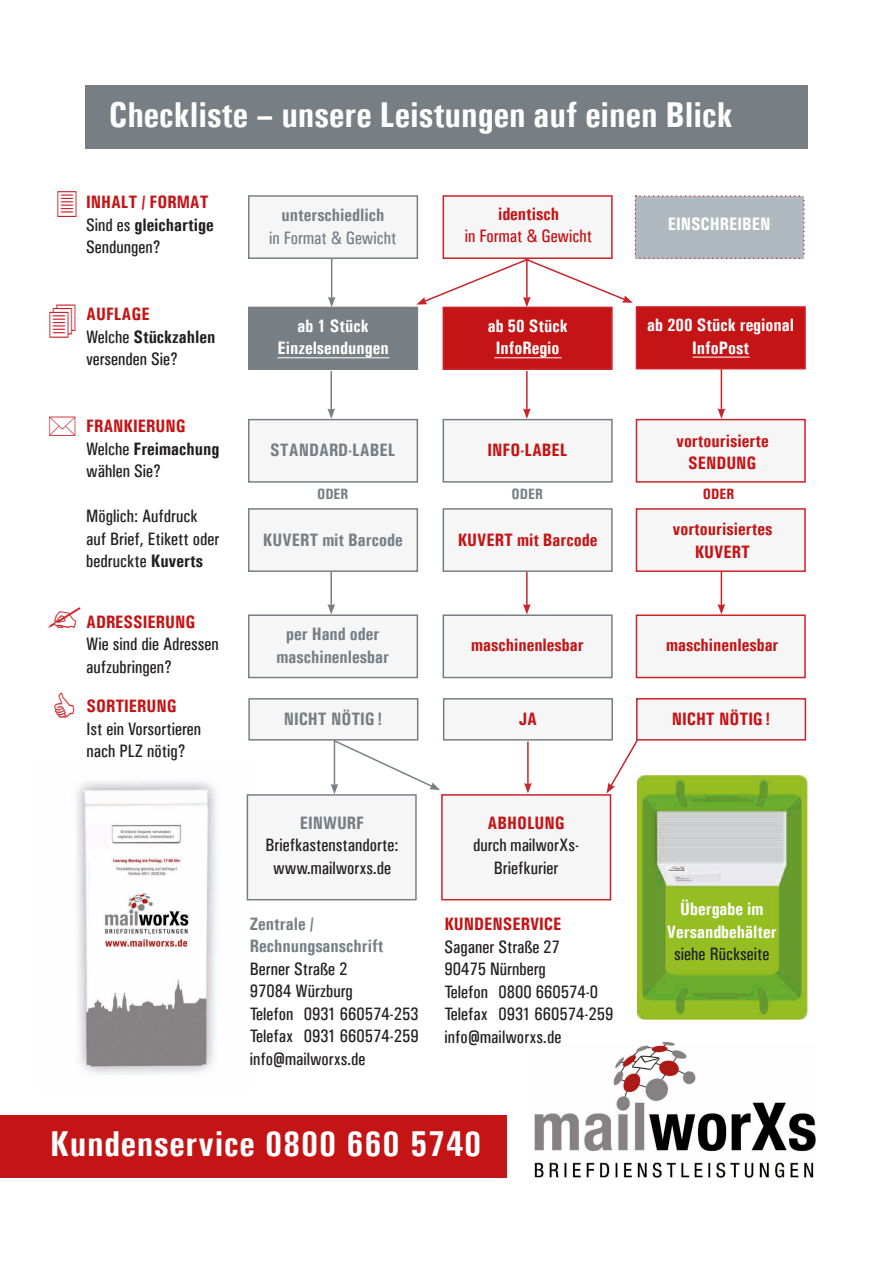
<style>
.page{position:relative;width:893px;height:1263px;background:#fff}
.page>*{position:absolute;margin:0;border:0;box-sizing:border-box;transform-origin:0 0}
.t1{font:700 condensed 36px "Univers";color:#fff}
.t2{font:700 condensed 36px "Univers";letter-spacing:.02em;color:#fff}
.t3{font:18px/22.5px "Univers Condensed";color:#221f20}
.t4{font:700 condensed 18px/22.5px "Univers";color:#c51415}
.t5{font:700 condensed 18px/22.5px "Univers";color:#787f84;text-align:center}
.t6{font:700 condensed 18px/22.5px "Univers";color:#fff;text-align:center}
.t7{font:700 condensed 18px/22.5px "Univers";color:#221f20}
.t8{font:18px "Univers Condensed";color:#787f84}
.t9{font:18px "Univers Condensed";color:#c51415}
.t10{font:700 condensed 15px "Univers";color:#787f84}
.t11{font:700 condensed 15px "Univers";color:#c51415}
.s1{font-family:"Univers Condensed";font-weight:400;font-stretch:normal;color:#221f20}
.s2{color:#221f20}
.s3{color:#c51415}
.s4{font-family:"Univers Condensed";font-weight:400;font-stretch:normal}
.s5{font-family:"Univers";font-weight:700;font-stretch:condensed}
</style>
<div class="page">
<img style="left:534px;top:1042px;width:282px;height:136px">
<img style="left:76px;top:781px;width:174px;height:294px">
<div style="left:248px;top:195px;width:170px;height:64px;background:#f6f6f7;border:2px solid #787f84"></div>
<div style="left:248px;top:307px;width:170px;height:63px;background:#787f84"></div>
<div style="left:443px;top:307px;width:170px;height:63px;background:#c51415;border:2px solid #c9242b"></div>
<div style="left:85px;top:85px;width:723px;height:64px;background:#787f84"></div>
<hr style="left:277px;top:357px;width:112px;height:1px;background:#fff">
<hr style="left:494px;top:357px;width:68px;height:1px;background:#fff">
<hr style="left:331px;top:258px;width:1px;height:41px;background:#787f84">
<svg style="left:328px;top:297px;width:7px;height:10px"></svg>
<div style="left:248px;top:419px;width:170px;height:64px;background:#f6f6f7;border:2px solid #787f84"></div>
<div style="left:248px;top:508px;width:170px;height:64px;background:#f6f6f7;border:2px solid #787f84"></div>
<div style="left:248px;top:614px;width:170px;height:64px;background:#f6f6f7;border:2px solid #787f84"></div>
<div style="left:443px;top:419px;width:170px;height:64px;background:#f6f6f7;border:2px solid #787f84"></div>
<div style="left:443px;top:508px;width:170px;height:64px;background:#f6f6f7;border:2px solid #787f84"></div>
<div style="left:443px;top:614px;width:170px;height:64px;background:#f6f6f7;border:2px solid #787f84"></div>
<hr style="left:330px;top:371px;width:2px;height:40px;background:#787f84">
<svg style="left:327px;top:408px;width:8px;height:11px"></svg>
<hr style="left:330px;top:572px;width:2px;height:34px;background:#787f84">
<svg style="left:327px;top:604px;width:8px;height:10px"></svg>
<hr style="left:526px;top:371px;width:2px;height:40px;background:#c9242b">
<svg style="left:523px;top:408px;width:8px;height:11px"></svg>
<hr style="left:526px;top:572px;width:2px;height:34px;background:#c9242b">
<svg style="left:523px;top:604px;width:8px;height:10px"></svg>
<div style="left:636px;top:306px;width:170px;height:63px;background:#c51415;border:2px solid #d22229"></div>
<hr style="left:693px;top:357px;width:57px;height:1px;background:#fff">
<div style="left:636px;top:419px;width:170px;height:64px;background:#f6f6f7;border:2px solid #c9242b"></div>
<div style="left:636px;top:508px;width:170px;height:64px;background:#f6f6f7;border:2px solid #c9242b"></div>
<div style="left:636px;top:614px;width:170px;height:64px;background:#f6f6f7;border:2px solid #c9242b"></div>
<hr style="left:721px;top:369px;width:1px;height:42px;background:#c9242b">
<svg style="left:718px;top:408px;width:7px;height:11px"></svg>
<hr style="left:721px;top:572px;width:1px;height:34px;background:#c9242b">
<svg style="left:718px;top:604px;width:7px;height:10px"></svg>
<hr style="left:527px;top:741px;width:2px;height:44px;background:#c9242b">
<svg style="left:524px;top:783px;width:8px;height:10px"></svg>
<div style="left:247px;top:794px;width:170px;height:106px;background:#f6f6f7;border:2px solid #787f84"></div>
<div style="left:441px;top:794px;width:170px;height:106px;background:#f6f6f7;border:2px solid #c9242b"></div>
<img style="left:637px;top:775px;width:171px;height:244px">
<svg style="left:606px;top:741px;width:33px;height:52px"></svg>
<div style="left:248px;top:698px;width:170px;height:43px;background:#f6f6f7;border:2px solid #787f84"></div>
<div style="left:443px;top:698px;width:170px;height:43px;background:#f6f6f7;border:2px solid #787f84"></div>
<div style="left:636px;top:698px;width:170px;height:43px;background:#f6f6f7;border:2px solid #c9242b"></div>
<svg style="left:331px;top:739px;width:109px;height:55px"></svg>
<svg style="left:416px;top:195px;width:389px;height:112px"></svg>
<div style="left:0;top:1115px;width:506px;height:63px;background:#c51415"></div>
<h1 class="t1" style="left:109px;top:102px;width:625px">Checkliste – unsere Leistungen auf einen Blick</h1>
<p class="t4" style="left:86px;top:193px;width:129px">INHALT / FORMAT<br><span class="s1">Sind es</span> <span class="s2">gleichartige</span></p>
<p class="t3" style="left:86px;top:238px;width:76px">Sendungen?</p>
<p class="t7" style="left:86px;top:304px;width:131px"><span class="s3">AUFLAGE<br></span><span class="s4">Welche</span> Stückzahlen</p>
<p class="t3" style="left:86px;top:349px;width:93px">versenden Sie?</p>
<p class="t4" style="left:86px;top:416px;width:135px">FRANKIERUNG<br><span class="s1">Welche</span> <span class="s2">Freimachung</span></p>
<p class="t3" style="left:86px;top:461px;width:76px">wählen Sie?</p>
<p class="t3" style="left:86px;top:506px;width:135px">Möglich: Aufdruck auf Brief, Etikett oder bedruckte <span class="s5">Kuverts</span></p>
<p class="t4" style="left:86px;top:612px;width:111px">ADRESSIERUNG</p>
<p class="t3" style="left:86px;top:634px;width:134px">Wie sind die Adressen aufzubringen?</p>
<p class="t4" style="left:86px;top:696px;width:92px">SORTIERUNG</p>
<p class="t3" style="left:86px;top:719px;width:116px">Ist ein Vorsortieren nach PLZ nötig?</p>
<p class="t5" style="left:281px;top:205px;width:104px">unterschiedlich</p>
<p class="t8" style="left:269px;top:231px;width:129px">in Format &amp; Gewicht</p>
<p class="t4" style="left:498px;top:204px;width:63px">identisch</p>
<p class="t9" style="left:465px;top:230px;width:129px">in Format &amp; Gewicht</p>
<p class="t6" style="left:277px;top:316px;width:113px">ab 1 Stück<br>Einzelsendungen</p>
<p class="t6" style="left:488px;top:316px;width:81px">ab 50 Stück<br>InfoRegio</p>
<p class="t5" style="left:270px;top:441px;width:127px">STANDARD-LABEL</p>
<p class="t4" style="left:487px;top:441px;width:81px">INFO-LABEL</p>
<p class="t6" style="left:668px;top:215px;width:104px">EINSCHREIBEN</p>
<p class="t6" style="left:647px;top:315px;width:149px">ab 200 Stück regional<br>InfoPost</p>
<p class="t4" style="left:676px;top:431px;width:94px;text-align:center">vortourisierte<br>SENDUNG</p>
<p class="t10" style="left:317px;top:489px;width:33px">ODER</p>
<p class="t5" style="left:263px;top:530px;width:141px">KUVERT mit Barcode</p>
<p class="t5" style="left:277px;top:625px;width:114px">per Hand oder maschinenlesbar</p>
<p class="t10" style="left:512px;top:489px;width:33px">ODER</p>
<p class="t11" style="left:703px;top:489px;width:33px">ODER</p>
<p class="t4" style="left:458px;top:530px;width:141px">KUVERT mit Barcode</p>
<p class="t4" style="left:471px;top:635px;width:114px">maschinenlesbar</p>
<p class="t4" style="left:672px;top:519px;width:101px;text-align:center">vortourisiertes<br>KUVERT</p>
<p class="t4" style="left:666px;top:635px;width:114px">maschinenlesbar</p>
<p class="t5" style="left:284px;top:709px;width:100px">NICHT NÖTIG!</p>
<p class="t4" style="left:519px;top:709px;width:20px">JA</p>
<p class="t4" style="left:672px;top:709px;width:100px">NICHT NÖTIG!</p>
<p class="t5" style="left:300px;top:813px;width:66px">EINWURF</p>
<p class="t3" style="left:266px;top:835px;width:134px;text-align:center">Briefkastenstandorte: www.mailworxs.de</p>
<p class="t5" style="left:250px;top:914px;width:135px;text-align:left">Zentrale /<br>Rechnungsanschrift</p>
<p class="t3" style="left:250px;top:959px;width:170px">Berner Straße 2<br>97084 Würzburg<br>Telefon 0931 660574-253<br>Telefax 0931 660574-259 info@mailworxs.de</p>
<p class="t4" style="left:487px;top:813px;width:79px">ABHOLUNG</p>
<p class="t3" style="left:473px;top:835px;width:108px;text-align:center">durch mailworXs-<br>Briefkurier</p>
<p class="t4" style="left:444px;top:914px;width:119px">KUNDENSERVICE</p>
<p class="t3" style="left:444px;top:937px;width:170px">Saganer Straße 27<br>90475 Nürnberg<br>Telefon 0800 660574-0<br>Telefax 0931 660574-259 info@mailworxs.de</p>
<p class="t6" style="left:667px;top:899px;width:111px">Übergabe im<br>Versandbehälter</p>
<p class="t3" style="left:674px;top:944px;width:97px">siehe Rückseite</p>
<h1 class="t2" style="left:50px;top:1131px;width:433px">Kundenservice 0800 660 5740</h1>
</div>
